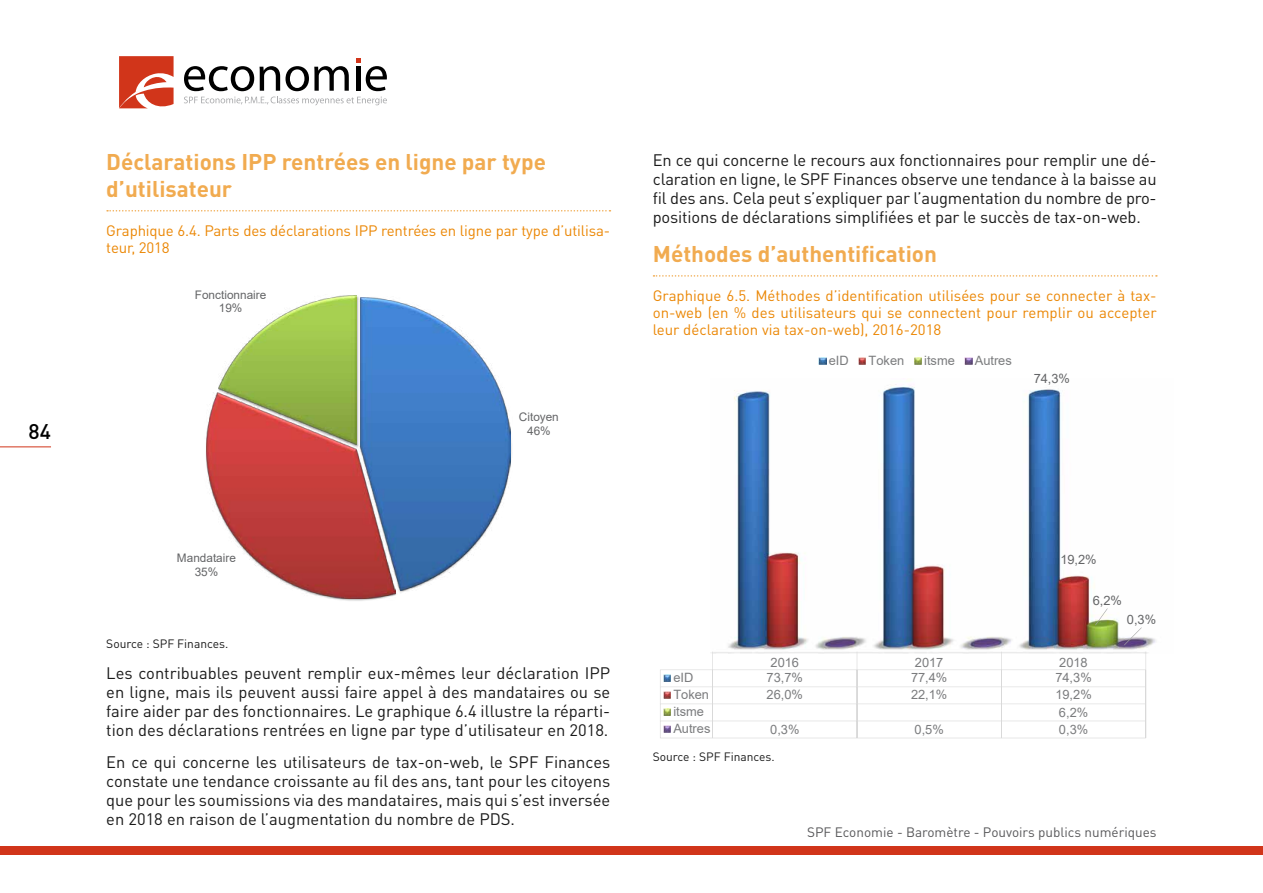
<style>
.page{position:relative;width:1263px;height:893px;background:#fff}
.page>*{position:absolute;margin:0;border:0;box-sizing:border-box;transform-origin:0 0}
.T2{font:700 22.5px/27px "DIN Pro";color:#f1ab50}
.t1{font:500 21px "DIN Pro";color:#000}
.t2{font:16.5px/19px "DIN Pro";color:#1a1a1a;text-align:justify}
.Titre_graphique{font:15px/17.2px "DIN Pro";letter-spacing:-.01em;color:#eb8705}
.t3{font:13.5px "DIN Pro";color:#58585a}
.t4{font:12.9px "Arial";color:#7b7c7e}
.t5{font:12.9px "Arial";color:#646567}
.bron{font:12px "DIN Pro";color:#1a1a1a}
.t6{font:11.85px/13.5px "Arial";color:#646567;text-align:center}
</style>
<div class="page">
<div style="left:0;top:846px;width:1263px;height:9px;background:#d1351a"></div>
<hr style="left:0;top:446px;width:51px;height:1px;background:#d1351a">
<svg style="left:119px;top:56px;width:55px;height:53px"></svg>
<svg style="left:184px;top:58px;width:203px;height:47px"></svg>
<svg style="left:107px;top:210px;width:503px;height:2px"></svg>
<img style="left:359px;top:297px;width:153px;height:296px">
<img style="left:206px;top:391px;width:192px;height:210px">
<img style="left:216px;top:296px;width:143px;height:96px">
<img style="left:361px;top:297px;width:149px;height:293px">
<img style="left:207px;top:392px;width:189px;height:206px">
<img style="left:219px;top:295px;width:138px;height:150px">
<svg style="left:653px;top:275px;width:504px;height:2px"></svg>
<img style="left:711px;top:380px;width:445px;height:273px">
<hr style="left:660px;top:669px;width:486px;height:1px;background:#d9d9d9">
<hr style="left:660px;top:687px;width:486px;height:1px;background:#d9d9d9">
<hr style="left:660px;top:704px;width:486px;height:1px;background:#d9d9d9">
<hr style="left:660px;top:721px;width:486px;height:1px;background:#d9d9d9">
<hr style="left:660px;top:738px;width:486px;height:1px;background:#d9d9d9">
<svg style="left:712px;top:652px;width:1px;height:86px"></svg>
<svg style="left:857px;top:652px;width:1px;height:86px"></svg>
<svg style="left:1001px;top:652px;width:1px;height:86px"></svg>
<svg style="left:1145px;top:652px;width:1px;height:86px"></svg>
<svg style="left:660px;top:670px;width:11px;height:68px"></svg>
<svg style="left:1095px;top:608px;width:13px;height:17px"></svg>
<svg style="left:1124px;top:627px;width:18px;height:18px"></svg>
<svg style="left:819px;top:357px;width:7px;height:7px"></svg>
<svg style="left:859px;top:357px;width:7px;height:7px"></svg>
<svg style="left:914px;top:357px;width:8px;height:7px"></svg>
<svg style="left:965px;top:357px;width:7px;height:7px"></svg>
<p class="t1" style="left:29px;top:417px;width:24px">84</p>
<p class="T2" style="left:106px;top:148px;width:441px">Déclarations IPP rentrées en ligne par type d’utilisateur</p>
<p class="Titre_graphique" style="left:106px;top:221px;width:505px">Graphique 6.4. Parts des déclarations IPP rentrées en ligne par type d’utilisa&shy;teur, 2018</p>
<p class="t6" style="left:195px;top:288px;width:73px">Fonctionnaire<br>19%</p>
<p class="t6" style="left:519px;top:410px;width:41px">Citoyen<br>46%</p>
<p class="t2" style="left:653px;top:150px;width:505px">En ce qui concerne le recours aux fonctionnaires pour remplir une dé&shy;claration en ligne, le SPF Finances observe une tendance à la baisse au fil des ans. Cela peut s’expliquer par l’augmentation du nombre de pro&shy;positions de déclarations simplifiées et par le succès de tax-on-web.</p>
<p class="T2" style="left:653px;top:240px;width:286px">Méthodes d’authentification</p>
<p class="Titre_graphique" style="left:653px;top:286px;width:505px;text-align:justify">Graphique 6.5. Méthodes d’identification utilisées pour se connecter à tax&shy;on-web (en % des utilisateurs qui se connectent pour remplir ou accepter leur déclaration via tax-on-web), 2016-2018</p>
<p class="t4" style="left:829px;top:351px;width:21px">eID</p>
<p class="t4" style="left:869px;top:351px;width:37px">Token</p>
<p class="t4" style="left:924px;top:351px;width:32px">itsme</p>
<p class="t4" style="left:975px;top:351px;width:39px">Autres</p>
<p class="t5" style="left:1034px;top:370px;width:38px">74,3%</p>
<p class="t6" style="left:177px;top:551px;width:60px">Mandataire<br>35%</p>
<p class="bron" style="left:106px;top:635px;width:124px">Source : SPF Finances.</p>
<p class="t2" style="left:106px;top:663px;width:505px">Les contribuables peuvent remplir eux-mêmes leur déclaration IPP en ligne, mais ils peuvent aussi faire appel à des mandataires ou se faire aider par des fonctionnaires. Le graphique 6.4 illustre la réparti&shy;tion des déclarations rentrées en ligne par type d’utilisateur en 2018.</p>
<p class="t2" style="left:106px;top:752px;width:505px">En ce qui concerne les utilisateurs de tax-on-web, le SPF Finances constate une tendance croissante au fil des ans, tant pour les citoyens que pour les soumissions via des mandataires, mais qui s’est inversée en 2018 en raison de l’augmentation du nombre de PDS.</p>
<p class="t5" style="left:1060px;top:551px;width:38px">19,2%</p>
<p class="t5" style="left:1093px;top:591px;width:31px">6,2%</p>
<p class="t4" style="left:770px;top:654px;width:30px">2016</p>
<p class="t4" style="left:915px;top:654px;width:30px">2017</p>
<p class="t4" style="left:1059px;top:654px;width:30px">2018</p>
<p class="t4" style="left:673px;top:669px;width:21px">eID</p>
<p class="t4" style="left:767px;top:669px;width:38px">73,7%</p>
<p class="t4" style="left:911px;top:669px;width:38px">77,4%</p>
<p class="t4" style="left:1055px;top:669px;width:38px">74,3%</p>
<p class="t4" style="left:673px;top:686px;width:37px">Token</p>
<p class="t4" style="left:767px;top:686px;width:38px">26,0%</p>
<p class="t4" style="left:911px;top:686px;width:38px">22,1%</p>
<p class="t4" style="left:1055px;top:686px;width:38px">19,2%</p>
<p class="t4" style="left:673px;top:703px;width:32px">itsme</p>
<p class="t4" style="left:1059px;top:703px;width:31px">6,2%</p>
<p class="t4" style="left:673px;top:720px;width:39px">Autres</p>
<p class="t4" style="left:770px;top:720px;width:31px">0,3%</p>
<p class="t4" style="left:914px;top:720px;width:31px">0,5%</p>
<p class="t4" style="left:1059px;top:720px;width:31px">0,3%</p>
<p class="bron" style="left:653px;top:749px;width:124px">Source : SPF Finances.</p>
<p class="t5" style="left:1127px;top:610px;width:31px">0,3%</p>
<p class="t3" style="left:807px;top:822px;width:351px">SPF Economie - Baromètre - Pouvoirs publics numériques</p>
</div>
